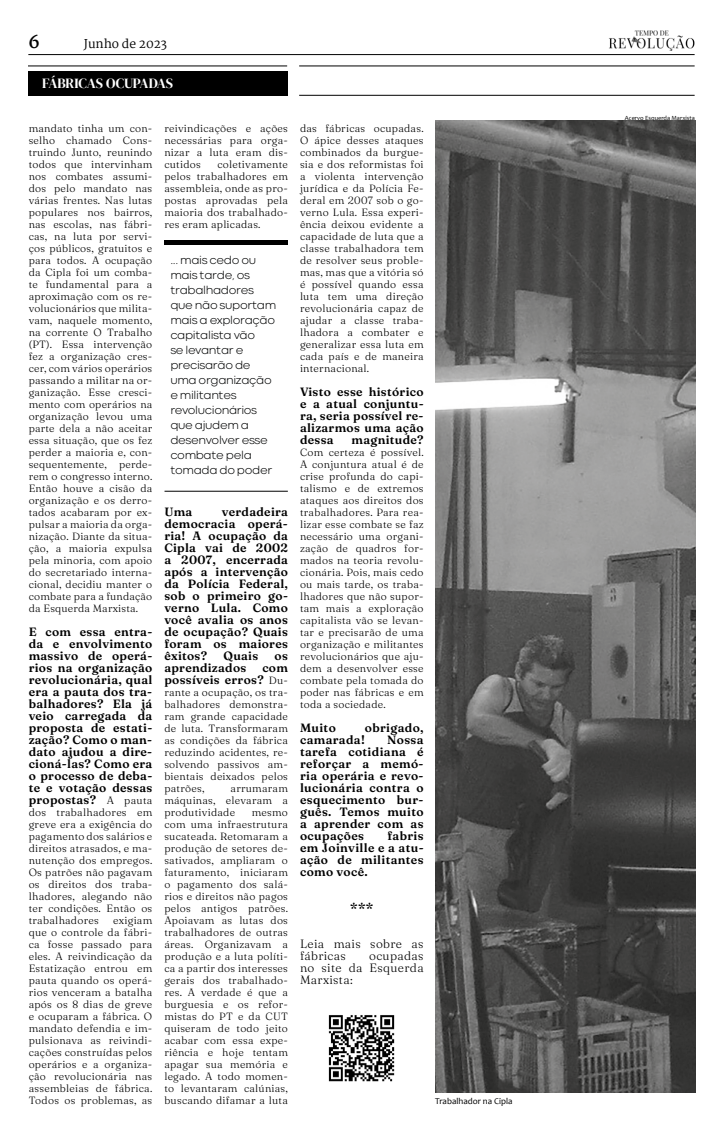
<style>
.page{position:relative;width:723px;height:1134px;background:#fff}
.page>*{position:absolute;margin:0;border:0;box-sizing:border-box;transform-origin:0 0}
.t1{font:700 18px "Martel";color:#000}
.t2{font:14px "DM Serif Display";letter-spacing:-.01em;color:#fff}
.t3{font:600 12px/12px "Fraunces 9 pt";letter-spacing:.025em;color:#000;text-align:justify}
.t4{font:300 12px/15px "Codec Cold";letter-spacing:-.03em;color:#010202}
.t5{font:300 12px/12px "Fraunces 9 pt";letter-spacing:.03em;color:#000}
.t6{font:12px "Martel";color:#000}
.t7{font:300 10.5px/12px "Fraunces 9 pt";letter-spacing:.025em;color:#000;text-align:justify}
.t8{font:9px "Candara";color:#000}
.t9{font:6.3px "Candara";color:#000}
.s1{font-weight:300;font-size:10.5px}
</style>
<div class="page">
<hr style="left:28px;top:54px;width:666px;height:1px;background:#000">
<img style="left:609px;top:30px;width:85px;height:21px">
<img style="left:436px;top:120px;width:259px;height:972px">
<hr style="left:164px;top:491px;width:124px;height:1px;background:#000">
<div style="left:164px;top:240px;width:124px;height:5px;background:#000"></div>
<img style="left:328px;top:1015px;width:67px;height:67px">
<div style="left:28px;top:72px;width:259px;height:24px;background:#000"></div>
<hr style="left:28px;top:66px;width:259px;height:1px;background:#000">
<hr style="left:299px;top:66px;width:395px;height:1px;background:#000">
<hr style="left:299px;top:95px;width:395px;height:1px;background:#000">
<h1 class="t1" style="left:28px;top:31px;width:13px">6</h1>
<p class="t6" style="left:84px;top:37px;width:85px">Junho de 2023</p>
<h2 class="t2" style="left:42px;top:76px;width:133px">FÁBRICAS OCUPADAS</h2>
<p class="t7" style="left:29px;top:122px;width:125px">mandato tinha um con&shy;selho chamado Cons&shy;truindo Junto, reunindo todos que intervinham nos combates assumi&shy;dos pelo mandato nas várias frentes. Nas lutas populares nos bairros, nas escolas, nas fábri&shy;cas, na luta por servi&shy;ços públicos, gratuitos e para todos. A ocupação da Cipla foi um comba&shy;te fundamental para a aproximação com os re&shy;volucionários que milita&shy;vam, naquele momento, na corrente O Trabalho (PT). Essa intervenção fez a organização cres&shy;cer, com vários operários passando a militar na or&shy;ganização. Esse cresci&shy;mento com operários na organização levou uma parte dela a não aceitar essa situação, que os fez perder a maioria e, con&shy;sequentemente, perde&shy;rem o congresso interno.<br>Então houve a cisão da organização e os derro&shy;tados acabaram por ex&shy;pulsar a maioria da orga&shy;nização. Diante da situa&shy;ção, a maioria expulsa pela minoria, com apoio do secretariado interna&shy;cional, decidiu manter o combate para a fundação da Esquerda Marxista.</p>
<p class="t3" style="left:29px;top:625px;width:125px">E com essa entra&shy;da e envolvimento massivo de operá&shy;rios na organização revolucionária, qual era a pauta dos tra&shy;balhadores? Ela já veio carregada da proposta de estati&shy;zação? Como o man&shy;dato ajudou a dire&shy;cioná-las? Como era o processo de deba&shy;te e votação dessas propostas? <span class="s1">A pauta</span></p>
<p class="t7" style="left:29px;top:806px;width:125px">dos trabalhadores em greve era a exigência do pagamento dos salários e direitos atrasados, e ma&shy;nutenção dos empregos.<br>Os patrões não pagavam os direitos dos traba&shy;lhadores, alegando não ter condições. Então os trabalhadores</p>
<p class="t7" style="left:29px;top:914px;width:125px;text-indent:85px">exigiam que o controle da fábri&shy;ca fosse passado para eles. A reivindicação da Estatização entrou em pauta quando os operá&shy;rios venceram a batalha após os 8 dias de greve e ocuparam a fábrica. O mandato defendia e im&shy;pulsionava as reivindi&shy;cações construídas pelos operários e a organiza&shy;ção revolucionária nas assembleias de fábrica.<br>Todos os problemas, as</p>
<p class="t7" style="left:164px;top:122px;width:125px">reivindicações e ações necessárias para orga&shy;nizar a luta eram dis&shy;cutidos</p>
<p class="t7" style="left:164px;top:158px;width:125px;text-indent:53px">coletivamente pelos trabalhadores em assembleia, onde as pro&shy;postas aprovadas pela maioria dos trabalhado&shy;res eram aplicadas.</p>
<p class="t4" style="left:170px;top:253px;width:107px">... mais cedo ou mais tarde, os trabalhadores que não suportam mais a exploração capitalista vão<br>se levantar e precisarão de uma organização e militantes revolucionários que ajudem a desenvolver esse combate pela tomada do poder</p>
<p class="t3" style="left:164px;top:505px;width:125px;text-indent:58px">verdadeira democracia operá&shy;ria! A ocupação da Cipla vai de 2002 a 2007, encerrada após a intervenção da Polícia Federal, sob o primeiro go&shy;verno Lula. Como você avalia os anos de ocupação? Quais foram os maiores êxitos?</p>
<p class="t3" style="left:164px;top:505px;width:29px">Uma</p>
<p class="t3" style="left:223px;top:649px;width:36px">Quais</p>
<p class="t3" style="left:275px;top:649px;width:15px">os</p>
<p class="t3" style="left:164px;top:661px;width:84px">aprendizados</p>
<p class="t3" style="left:164px;top:661px;width:125px;text-align:right">com<br>possíveis erros? <span class="s1">Du-</span></p>
<p class="t7" style="left:164px;top:686px;width:125px">rante a ocupação, os tra&shy;balhadores demonstra&shy;ram grande capacidade de luta. Transformaram as condições da fábrica reduzindo acidentes, re&shy;solvendo passivos am&shy;bientais deixados pelos patrões,</p>
<p class="t7" style="left:164px;top:782px;width:125px;text-indent:66px">arrumaram máquinas, elevaram a produtividade</p>
<p class="t7" style="left:164px;top:806px;width:125px;text-indent:87px">mesmo com uma infraestrutura sucateada. Retomaram a produção de setores de&shy;sativados, ampliaram o faturamento, iniciaram o pagamento dos salá&shy;rios e direitos não pagos pelos antigos patrões.<br>Apoiavam as lutas dos trabalhadores de outras áreas. Organizavam a produção e a luta políti&shy;ca a partir dos interesses gerais dos trabalhado&shy;res. A verdade é que a burguesia e os refor&shy;mistas do PT e da CUT quiseram de todo jeito acabar com essa expe&shy;riência e hoje tentam apagar sua memória e legado. A todo momen&shy;to levantaram calúnias, buscando difamar a luta</p>
<p class="t7" style="left:300px;top:122px;width:125px">das fábricas ocupadas.<br>O ápice desses ataques combinados da burgue&shy;sia e dos reformistas foi a violenta intervenção jurídica e da Polícia Fe&shy;deral em 2007 sob o go&shy;verno Lula. Essa experi&shy;ência deixou evidente a capacidade de luta que a classe trabalhadora tem de resolver seus proble&shy;mas, mas que a vitória só é possível quando essa luta tem uma direção revolucionária capaz de ajudar a classe traba&shy;lhadora a combater e generalizar essa luta em cada país e de maneira internacional.</p>
<p class="t3" style="left:300px;top:385px;width:125px">Visto esse histórico e a atual conjuntu&shy;ra, seria possível re&shy;alizarmos uma ação dessa</p>
<p class="t3" style="left:352px;top:433px;width:74px">magnitude?</p>
<p class="t7" style="left:300px;top:446px;width:125px">Com certeza é possível.<br>A conjuntura atual é de crise profunda do capi&shy;talismo e de extremos ataques aos direitos dos trabalhadores. Para rea&shy;lizar esse combate se faz necessário uma organi&shy;zação de quadros for&shy;mados na teoria revolu&shy;cionária. Pois, mais cedo ou mais tarde, os traba&shy;lhadores que não supor&shy;tam mais a exploração capitalista vão se levan&shy;tar e precisarão de uma organização e militantes revolucionários que aju&shy;dem a desenvolver esse combate pela tomada do poder nas fábricas e em toda a sociedade.</p>
<p class="t3" style="left:300px;top:721px;width:37px">Muito</p>
<p class="t3" style="left:300px;top:721px;width:125px;text-indent:65px">obrigado, camarada!</p>
<p class="t3" style="left:300px;top:733px;width:125px;text-indent:87px">Nossa tarefa cotidiana é reforçar a memó&shy;ria operária e revo&shy;lucionária contra o esquecimento bur&shy;guês. Temos muito a aprender com as ocupações</p>
<p class="t3" style="left:300px;top:829px;width:125px;text-indent:87px">fabris em Joinville e a atu&shy;ação de militantes como você.</p>
<p class="t3" style="left:350px;top:901px;width:25px">***</p>
<p class="t5" style="left:300px;top:937px;width:125px">Leia mais sobre as fábricas</p>
<p class="t5" style="left:300px;top:949px;width:125px;text-align:justify;text-indent:69px">ocupadas no site da Esquerda Marxista:</p>
<p class="t8" style="left:435px;top:1095px;width:79px">Trabalhador na Cipla</p>
<p class="t9" style="left:625px;top:114px;width:72px">Acervo Esquerda Marxista</p>
</div>
